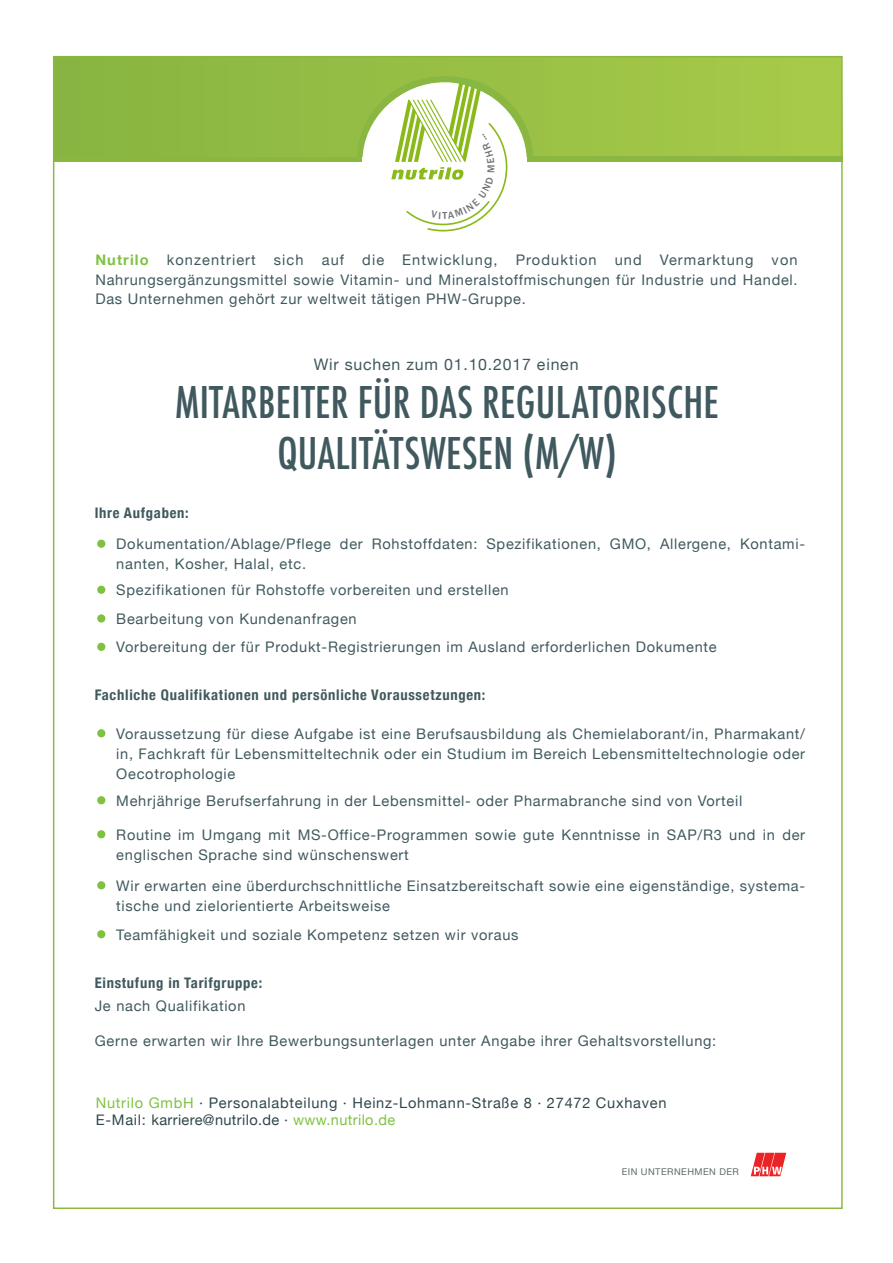
<style>
.page{position:relative;width:893px;height:1263px;background:#fff}
.page>*{position:absolute;margin:0;border:0;box-sizing:border-box;transform-origin:0 0}
.t1{font:500 condensed 42.45px "Futura";letter-spacing:.005em;color:#40595e}
.t2{font:15.9px "Helvetica Neue";letter-spacing:.05em;color:#40595e}
.t3{font:14.55px/20px "Helvetica Neue";letter-spacing:.05em;color:#40595e}
.t4{font:700 condensed 14.55px "Helvetica Neue";letter-spacing:.05em;color:#40595e}
.t5{font:14.55px "Helvetica Neue";letter-spacing:.05em;color:#30474b}
.t6{font:14.55px "Helvetica Neue";letter-spacing:.025em;color:#30474b}
.t7{font:9.3px "Helvetica Neue";letter-spacing:.05em;color:#606a6d}
.s1{font-weight:700;color:#7fc241}
.s2{color:#7fc241}
</style>
<div class="page">
<svg style="left:55px;top:58px;width:786px;height:99px;background:#97bf45"></svg>
<div style="left:97px;top:540px;width:8px;height:8px;background:#7fc241;border-radius:50%"></div>
<div style="left:97px;top:729px;width:8px;height:8px;background:#7fc241;border-radius:50%"></div>
<div style="left:97px;top:796px;width:8px;height:8px;background:#7fc241;border-radius:50%"></div>
<div style="left:97px;top:830px;width:8px;height:8px;background:#7fc241;border-radius:50%"></div>
<div style="left:97px;top:881px;width:8px;height:8px;background:#7fc241;border-radius:50%"></div>
<div style="left:97px;top:930px;width:8px;height:8px;background:#7fc241;border-radius:50%"></div>
<div style="left:53px;top:157px;width:310px;height:5px;background:#8ab741"></div>
<div style="left:527px;top:156px;width:315px;height:6px;background:#8ab741"></div>
<svg style="left:751px;top:1153px;width:35px;height:23px"></svg>
<div style="left:97px;top:586px;width:8px;height:8px;background:#7fc241;border-radius:50%"></div>
<div style="left:97px;top:614px;width:8px;height:8px;background:#7fc241;border-radius:50%"></div>
<div style="left:97px;top:643px;width:8px;height:8px;background:#7fc241;border-radius:50%"></div>
<svg style="left:357px;top:76px;width:176px;height:155px"></svg>
<p class="t3" style="left:95px;top:250px;width:704px;text-align:justify"><span class="s1">Nutrilo</span> konzentriert sich auf die Entwicklung, Produktion und Vermarktung von Nahrungsergänzungsmittel sowie Vitamin- und Mineralstoffmischungen für Industrie und Handel.<br>Das Unternehmen gehört zur weltweit tätigen PHW-Gruppe.</p>
<p class="t2" style="left:314px;top:352px;width:266px">Wir suchen zum 01.10.2017 einen</p>
<p class="t1" style="left:175px;top:376px;width:545px">MITARBEITER FÜR DAS REGULATORISCHE</p>
<p class="t1" style="left:277px;top:426px;width:341px">QUALITÄTSWESEN (M/W)</p>
<p class="t4" style="left:95px;top:501px;width:96px">Ihre Aufgaben:</p>
<p class="t3" style="left:116px;top:535px;width:690px">Dokumentation/Ablage/Pflege der Rohstoffdaten: Spezifikationen, GMO, Allergene, Kontami&shy;nanten, Kosher, Halal, etc.</p>
<p class="t3" style="left:116px;top:581px;width:394px">Spezifikationen für Rohstoffe vorbereiten und erstellen</p>
<p class="t3" style="left:116px;top:610px;width:242px">Bearbeitung von Kundenanfragen</p>
<p class="t3" style="left:116px;top:638px;width:602px">Vorbereitung der für Produkt-Registrierungen im Ausland erforderlichen Dokumente</p>
<p class="t4" style="left:95px;top:683px;width:392px">Fachliche Qualifikationen und persönliche Voraussetzungen:</p>
<p class="t3" style="left:116px;top:725px;width:690px;text-align:justify">Voraussetzung für diese Aufgabe ist eine Berufsausbildung als Chemielaborant/in, Pharmakant/ in, Fachkraft für Lebensmitteltechnik oder ein Studium im Bereich Lebensmitteltechnologie oder Oecotrophologie</p>
<p class="t3" style="left:116px;top:792px;width:627px">Mehrjährige Berufserfahrung in der Lebensmittel- oder Pharmabranche sind von Vorteil</p>
<p class="t3" style="left:116px;top:826px;width:690px">Routine im Umgang mit MS-Office-Programmen sowie gute Kenntnisse in SAP/R3 und in der englischen Sprache sind wünschenswert</p>
<p class="t3" style="left:116px;top:877px;width:690px">Wir erwarten eine überdurchschnittliche Einsatzbereitschaft sowie eine eigenständige, systema&shy;tische und zielorientierte Arbeitsweise</p>
<p class="t3" style="left:116px;top:925px;width:404px">Teamfähigkeit und soziale Kompetenz setzen wir voraus</p>
<p class="t4" style="left:95px;top:970px;width:169px">Einstufung in Tarifgruppe:</p>
<p class="t3" style="left:95px;top:997px;width:152px">Je nach Qualifikation</p>
<p class="t3" style="left:95px;top:1032px;width:623px">Gerne erwarten wir Ihre Bewerbungsunterlagen unter Angabe ihrer Gehaltsvorstellung:</p>
<p class="t5" style="left:96px;top:1092px;width:572px"><span class="s2">Nutrilo GmbH</span> · Personalabteilung · Heinz-Lohmann-Straße 8 · 27472 Cuxhaven</p>
<p class="t6" style="left:96px;top:1110px;width:301px">E-Mail: karriere@nutrilo.de · <span class="s2">www.nutrilo.de</span></p>
<p class="t7" style="left:622px;top:1165px;width:119px">EIN UNTERNEHMEN DER</p>
</div>
